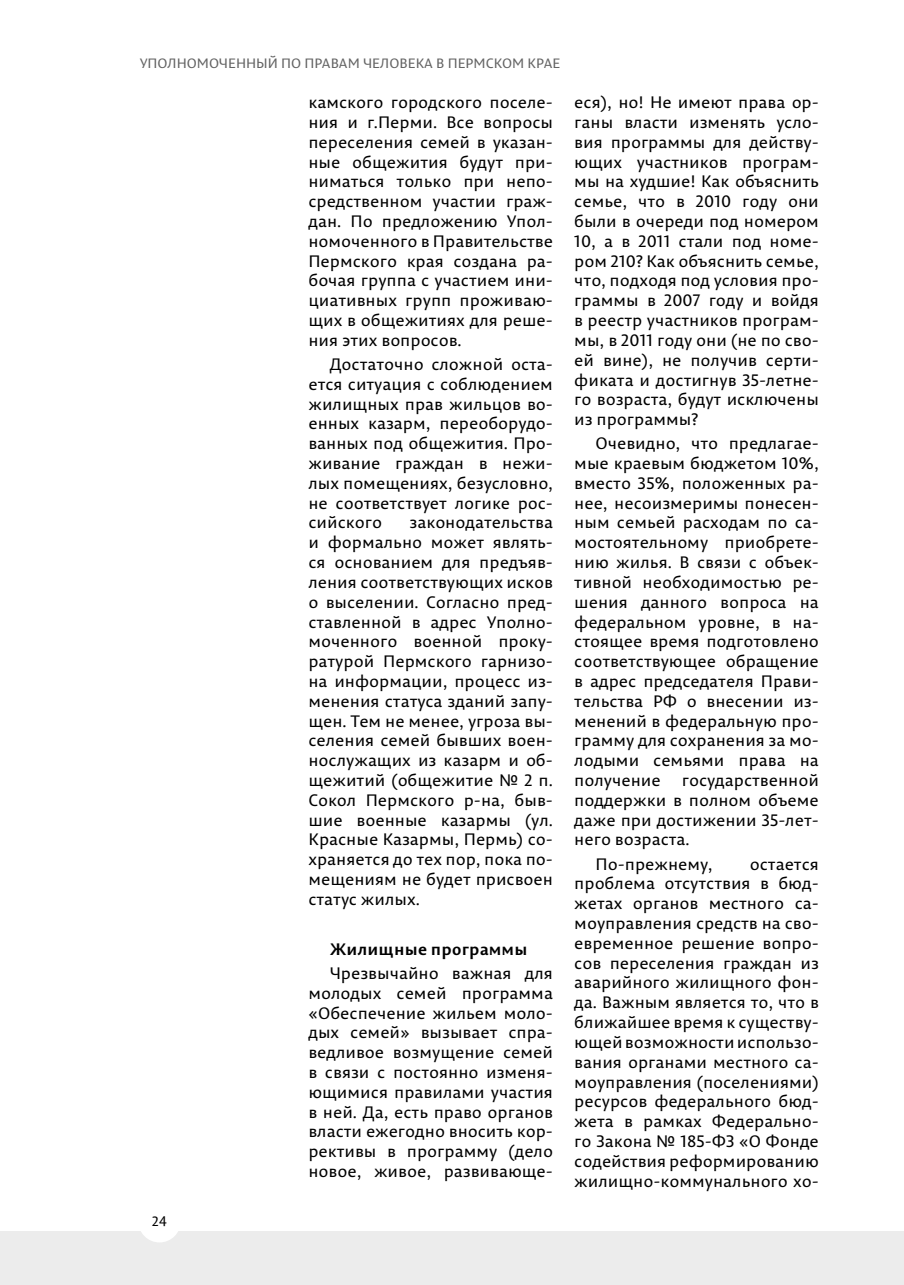
<style>
.page{position:relative;width:904px;height:1285px;background:#fff}
.page>*{position:absolute;margin:0;border:0;box-sizing:border-box;transform-origin:0 0}
.t1{font:16.5px/19.8px "Permian Sans Typeface";color:#000;text-align:justify}
.t2{font:700 16.5px "Permian Sans Typeface";color:#000}
.t3{font:13.5px "Permian Sans Typeface";color:#636363}
.t4{font:13.5px "Permian Sans Typeface";color:#000}
</style>
<div class="page">
<div style="left:0;top:1231px;width:904px;height:53px;background:#ececec"></div>
<div style="left:138px;top:1199px;width:43px;height:43px;background:#fff;border-radius:50%"></div>
<p class="t3" style="left:140px;top:52px;width:19px">Уполномо</p>
<p class="t3" style="left:219px;top:52px;width:20px">ченный</p>
<p class="t3" style="left:281px;top:52px;width:34px">по правам</p>
<p class="t3" style="left:363px;top:52px;width:19px">человека</p>
<p class="t3" style="left:436px;top:52px;width:32px">в Пермском</p>
<p class="t3" style="left:527px;top:52px;width:9px">крае</p>
<p class="t4" style="left:152px;top:1210px;width:16px">24</p>
<p class="t1" style="left:308px;top:92px;width:246px">камского городского поселе&shy;ния и г.Перми. Все вопросы переселения семей в указан&shy;ные общежития будут при&shy;ниматься только при непо&shy;средственном участии граж&shy;дан. По предложению Упол&shy;номоченного в Правительстве Пермского края создана ра&shy;бочая группа с участием ини&shy;циативных групп проживаю&shy;щих в общежитиях для реше&shy;ния этих вопросов.</p>
<p class="t1" style="left:308px;top:354px;width:246px;text-indent:21px">Достаточно сложной оста&shy;ется ситуация с соблюдением жилищных прав жильцов во&shy;енных казарм, переоборудо&shy;ванных под общежития. Про&shy;живание граждан в нежи&shy;лых помещениях, безусловно, не соответствует логике рос&shy;сийского</p>
<p class="t1" style="left:308px;top:512px;width:246px;text-indent:101px">законодательства и формально может являть&shy;ся основанием для предъяв&shy;ления соответствующих исков о выселении. Согласно пред&shy;ставленной в адрес Уполно&shy;моченного военной проку&shy;ратурой Пермского гарнизо&shy;на информации, процесс из&shy;менения статуса зданий запу&shy;щен. Тем не менее, угроза вы&shy;селения семей бывших воен&shy;нослужащих из казарм и об&shy;щежитий (общежитие № 2 п.<br>Сокол Пермского р-на, быв&shy;шие военные казармы (ул.<br>Красные Казармы, Пермь) со&shy;храняется до тех пор, пока по&shy;мещениям не будет присвоен статус жилых.</p>
<p class="t2" style="left:330px;top:934px;width:199px">Жилищные программы</p>
<p class="t1" style="left:308px;top:962px;width:246px;text-indent:21px">Ч резвычайно важная для молодых семей программа «Обеспечение жильем моло&shy;дых семей» вызывает спра&shy;ведливое возмущение семей в связи с постоянно изменя&shy;ющимися правилами участия в ней. Да, есть право органов власти ежегодно вносить кор&shy;рективы в программу (дело новое, живое, развивающе-</p>
<p class="t1" style="left:574px;top:92px;width:246px">еся), но! Не имеют права ор&shy;ганы власти изменять усло&shy;вия программы для действу&shy;ющих участников програм&shy;мы на худшие! Как объяснить семье, что в 2010 году они были в очереди под номером 10, а в 2011 стали под номе&shy;ром 210? Как объяснить семье, что, подходя под условия про&shy;граммы в 2007 году и войдя в реестр участников програм&shy;мы, в 2011 году они (не по сво&shy;ей вине), не получив серти&shy;фиката и достигнув 35-летне&shy;го возраста, будут исключены из программы?</p>
<p class="t1" style="left:574px;top:433px;width:246px;text-indent:21px">Очевидно, что предлагае&shy;мые краевым бюджетом 10%, вместо 35%, положенных ра&shy;нее, несоизмеримы понесен&shy;ным семьей расходам по са&shy;мостоятельному приобрете&shy;нию жилья. В связи с объек&shy;тивной необходимостью ре&shy;шения данного вопроса на федеральном уровне, в на&shy;стоящее время подготовлено соответствующее обращение в адрес председателя Прави&shy;тельства РФ о внесении из&shy;менений в федеральную про&shy;грамму для сохранения за мо&shy;лодыми семьями права на получение</p>
<p class="t1" style="left:574px;top:769px;width:246px;text-indent:108px">государственной поддержки в полном объеме даже при достижении 35-лет&shy;него возраста.</p>
<p class="t1" style="left:595px;top:853px;width:119px">По-прежнему,</p>
<p class="t1" style="left:574px;top:853px;width:246px;text-indent:175px">остается проблема отсутствия в бюд&shy;жетах органов местного са&shy;моуправления средств на сво&shy;евременное решение вопро&shy;сов переселения граждан из аварийного жилищного фон&shy;да. Важным является то, что в ближайшее время к существу&shy;ющей возможности использо&shy;вания органами местного са&shy;моуправления (поселениями) ресурсов федерального бюд&shy;жета в рамках Федерально&shy;го Закона № 185-ФЗ «О Фонде содействия реформированию жилищно-коммунального хо-</p>
</div>
